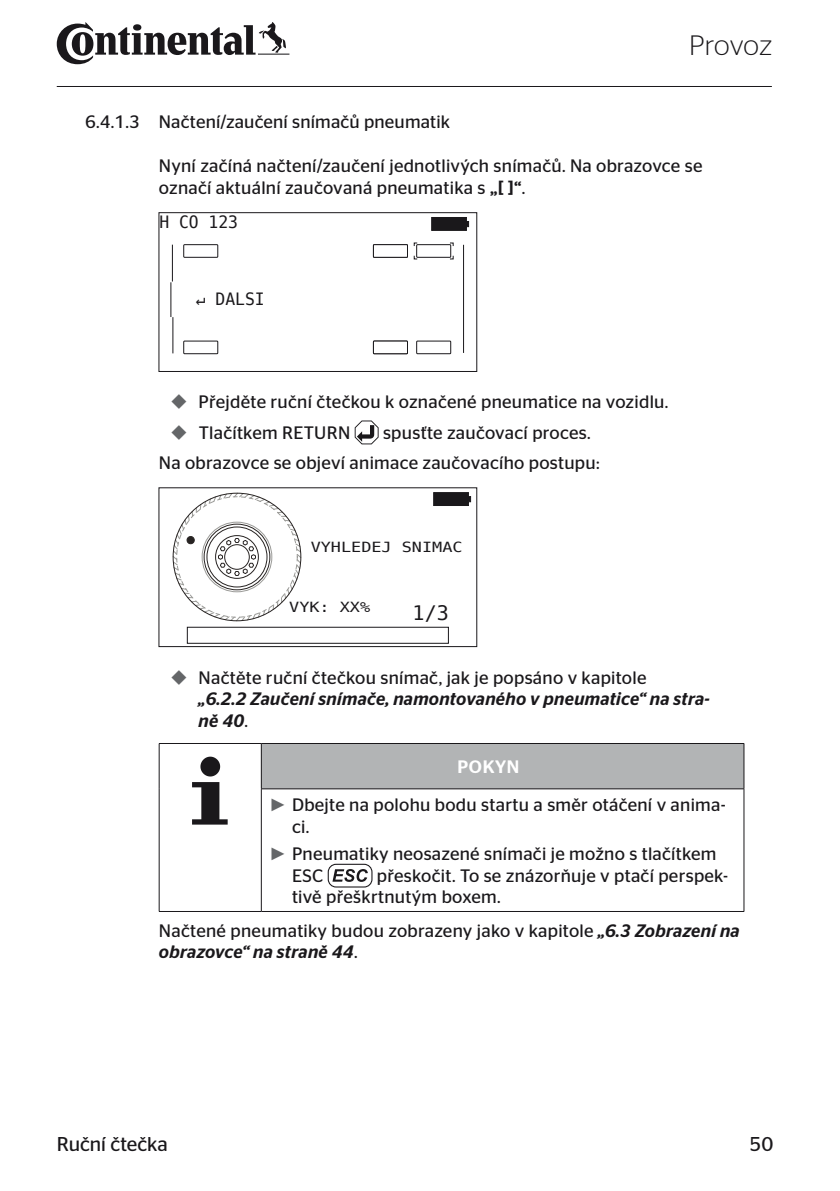
<style>
.page{position:relative;width:840px;height:1191px;background:#fff}
.page>*{position:absolute;margin:0;border:0;box-sizing:border-box;transform-origin:0 0}
.t1{font:300 28px "Continental Stag Sans";color:#1a181b}
.t2{font:20px "Continental Stag Sans";color:#1a181b}
.t3{font:20px "DejaVu Sans Mono";color:#1a181b}
.t4{font:18px/21.6px "Continental Stag Sans";letter-spacing:.015em;color:#1a181b}
.t5{font:italic 500 18px/21.6px "Continental Stag Sans";letter-spacing:.015em;color:#1a181b}
.t6{font:17px "DejaVu Sans Mono";color:#1a181b;scale:.96 1}
.t7{font:14px "DejaVu Sans Mono";color:#1a181b;scale:1.2 1}
.s1{font-weight:500}
.s2{font-weight:400;font-style:normal}
.s3{font-weight:500;color:#fff}
.s4{font-family:"Arial";color:#646668}
.s5{font-weight:500;font-style:italic}
</style>
<div class="page">
<hr style="left:57px;top:86px;width:714px;height:1px;background:#1a181b">
<svg style="left:57px;top:22px;width:232px;height:42px"></svg>
<div style="left:158px;top:212px;width:319px;height:160px;border:1px solid #1a181b"></div>
<div style="left:183px;top:340px;width:35px;height:14px;border:1px solid #1a181b"></div>
<div style="left:416px;top:340px;width:35px;height:14px;border:1px solid #1a181b"></div>
<div style="left:183px;top:244px;width:35px;height:14px;border:1px solid #1a181b"></div>
<div style="left:416px;top:244px;width:35px;height:14px;border:1px solid #1a181b"></div>
<div style="left:373px;top:340px;width:35px;height:14px;border:1px solid #1a181b"></div>
<div style="left:373px;top:244px;width:35px;height:14px;border:1px solid #1a181b"></div>
<hr style="left:463px;top:245px;width:1px;height:108px;background:#1a181b">
<svg style="left:431px;top:217px;width:38px;height:14px"></svg>
<svg style="left:413px;top:255px;width:5px;height:5px"></svg>
<svg style="left:448px;top:255px;width:6px;height:5px"></svg>
<svg style="left:448px;top:242px;width:6px;height:5px"></svg>
<svg style="left:413px;top:242px;width:5px;height:5px"></svg>
<hr style="left:172px;top:245px;width:1px;height:36px;background:#1a181b">
<hr style="left:172px;top:317px;width:1px;height:36px;background:#1a181b">
<hr style="left:170px;top:282px;width:1px;height:35px;background:#1a181b">
<svg style="left:354px;top:420px;width:24px;height:24px"></svg>
<div style="left:158px;top:487px;width:319px;height:160px;border:1px solid #1a181b"></div>
<svg style="left:174px;top:492px;width:127px;height:129px"></svg>
<div style="left:187px;top:627px;width:261px;height:17px;border:1px solid #1a181b"></div>
<svg style="left:433px;top:492px;width:38px;height:14px"></svg>
<div style="left:261px;top:743px;width:482px;height:46px;background:#b2b4b5"></div>
<hr style="left:159px;top:911px;width:102px;height:1px;background:#1a181b">
<hr style="left:159px;top:743px;width:102px;height:1px;background:#1a181b">
<hr style="left:159px;top:743px;width:1px;height:46px;background:#1a181b">
<hr style="left:159px;top:789px;width:1px;height:122px;background:#1a181b">
<hr style="left:261px;top:789px;width:1px;height:122px;background:#1a181b">
<hr style="left:743px;top:789px;width:1px;height:122px;background:#1a181b">
<hr style="left:261px;top:911px;width:482px;height:1px;background:#1a181b">
<hr style="left:261px;top:743px;width:482px;height:1px;background:#1a181b">
<hr style="left:261px;top:743px;width:1px;height:45px;background:#1a181b">
<hr style="left:743px;top:743px;width:1px;height:45px;background:#1a181b">
<hr style="left:261px;top:788px;width:482px;height:1px;background:#1a181b">
<svg style="left:200px;top:756px;width:20px;height:20px"></svg>
<svg style="left:192px;top:782px;width:35px;height:42px"></svg>
<svg style="left:327px;top:863px;width:45px;height:24px"></svg>
<h1 class="t1" style="left:688px;top:30px;width:84px">Provoz</h1>
<p class="t4" style="left:85px;top:111px;width:366px">6.4.1.3 Načtení/zaučení snímačů pneumatik</p>
<p class="t4" style="left:159px;top:155px;width:544px">Nyní začíná načtení/zaučení jednotlivých snímačů. Na obrazovce se označí aktuální zaučovaná pneumatika s <span class="s1">„[ ]“</span>.</p>
<p class="t6" style="left:159px;top:210px;width:83px">H CO 123</p>
<p class="t6" style="left:196px;top:287px;width:73px">↵ DALSI</p>
<p class="t4" style="left:198px;top:387px;width:471px;line-height:30.4px">Přejděte ruční čtečkou k označené pneumatice na vozidlu.<br>Tlačítkem RETURN</p>
<p class="t4" style="left:159px;top:417px;width:442px;line-height:30px;text-indent:224px">spusťte zaučovací proces.<br>Na obrazovce se objeví animace zaučovacího postupu:</p>
<p class="t7" style="left:310px;top:537px;width:128px">VYHLEDEJ SNIMAC</p>
<p class="t7" style="left:289px;top:597px;width:69px">VYK: XX%</p>
<p class="t3" style="left:412px;top:599px;width:38px">1/3</p>
<p class="t4" style="left:198px;top:666px;width:449px">Načtěte ruční čtečkou snímač, jak je popsáno v kapitole</p>
<p class="t5" style="left:198px;top:688px;width:512px">„6.2.2 Zaučení snímače, namontovaného v pneumatice“ na stra&shy;ně 40<span class="s2">.</span></p>
<p class="t4" style="left:269px;top:748px;width:457px;line-height:37.8px;text-indent:188px"><span class="s3">POKYN<br></span><span class="s4">►</span> Dbejte na polohu bodu startu a směr otáčení v anima-</p>
<p class="t4" style="left:269px;top:813px;width:448px;line-height:27.2px;text-indent:23px">ci.<br><span class="s4">►</span> Pneumatiky neosazené snímači je možno s tlačítkem</p>
<p class="t4" style="left:292px;top:864px;width:33px">ESC</p>
<p class="t4" style="left:292px;top:864px;width:437px;text-indent:85px">přeskočit. To se znázorňuje v ptačí perspek&shy;tivě přeškrtnutým boxem.</p>
<p class="t4" style="left:159px;top:919px;width:582px">Načtené pneumatiky budou zobrazeny jako v kapitole <span class="s5">„6.3 Zobrazení na obrazovce“ na straně 44</span>.</p>
<p class="t2" style="left:57px;top:1132px;width:112px">Ruční čtečka</p>
<p class="t2" style="left:749px;top:1132px;width:25px">50</p>
</div>
